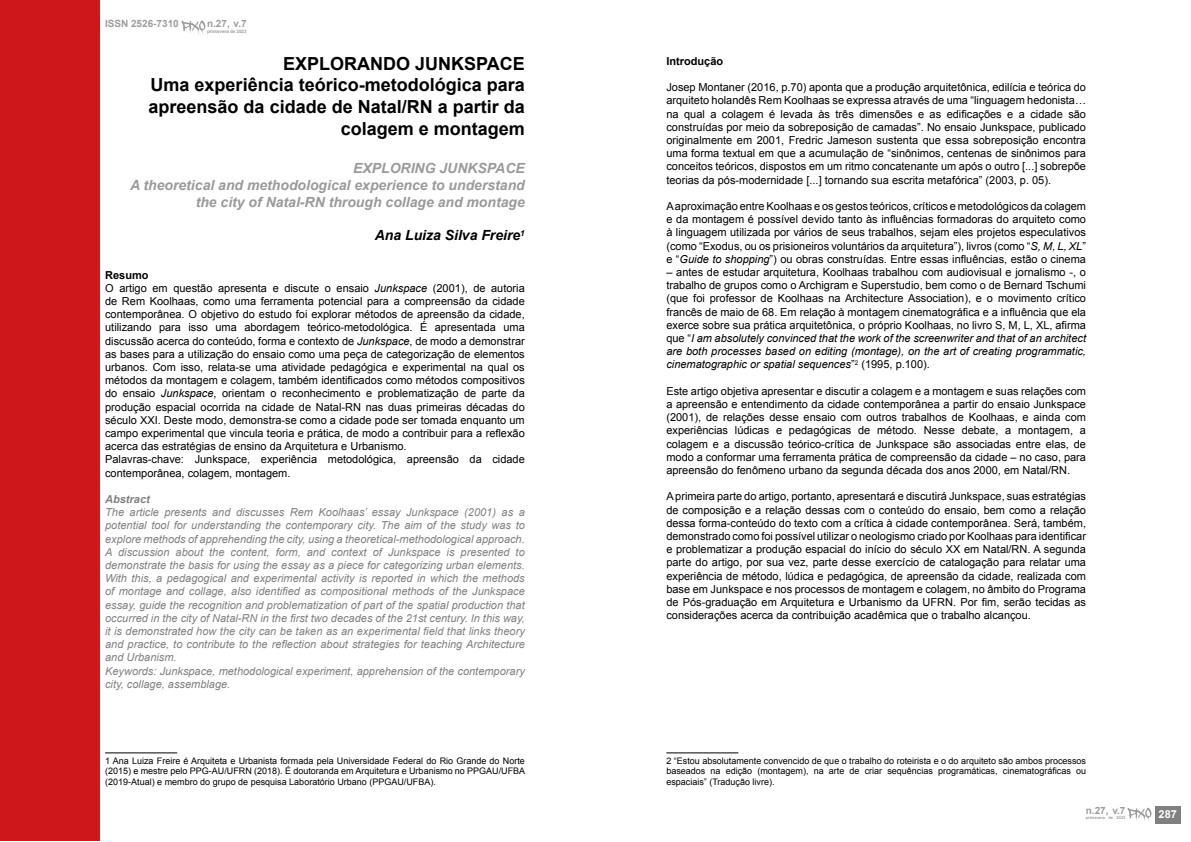
<style>
.page{position:relative;width:1191px;height:842px;background:#fff}
.page>*{position:absolute;margin:0;border:0;box-sizing:border-box;transform-origin:0 0}
.t1{font:700 18px/21.6px "Arial";color:#000;text-align:right}
.t2{font:italic 700 14px/16.8px "Arial";color:#9a9a9a;text-align:right}
.t3{font:italic 700 14px "Arial";color:#000}
.t4{font:11px/13.2px "Arial";color:#000;text-align:justify}
.t5{font:italic 11px/13.2px "Arial";color:#808080}
.t6{font:700 11px "Arial";color:#000}
.t7{font:italic 700 11px "Arial";color:#808080}
.t8{font:700 11px "Arial";color:#fff}
.t9{font:700 10px "Arial";color:#9d9d9c}
.t10{font:9px/10.8px "Arial";color:#000;text-align:justify}
.t11{font:700 4.6px "Arial";color:#9d9d9c}
.t12{font:700 4px "Arial";color:#9d9d9c}
.s1{font-weight:700}
.s2{font-style:italic}
</style>
<div class="page">
<div style="left:0;top:0;width:99px;height:841px;background:#cd171a"></div>
<hr style="left:105px;top:752px;width:72px;height:1px;background:#000">
<hr style="left:666px;top:752px;width:72px;height:1px;background:#000">
<div style="left:1155px;top:806px;width:25px;height:17px;background:#808080"></div>
<svg style="left:1127px;top:808px;width:24px;height:13px"></svg>
<svg style="left:181px;top:21px;width:24px;height:13px"></svg>
<p class="t9" style="left:105px;top:17px;width:75px">ISSN 2526-7310</p>
<p class="t9" style="left:207px;top:17px;width:41px">n.27, v.7</p>
<p class="t11" style="left:207px;top:28px;width:41px">primavera de 2023</p>
<h1 class="t1" style="left:149px;top:53px;width:378px">EXPLORANDO JUNKSPACE<br>Uma experiência teórico-metodológica para apreensão da cidade de Natal/RN a partir da colagem e montagem</h1>
<p class="t2" style="left:130px;top:160px;width:396px">EXPLORING JUNKSPACE<br>A theoretical and methodological experience to understand the city of Natal-RN through collage and montage</p>
<p class="t3" style="left:375px;top:226px;width:152px">Ana Luiza Silva Freire<sup>1</sup></p>
<p class="t4" style="left:105px;top:268px;width:421px;text-align:left"><span class="s1">Resumo<br></span>O artigo em questão apresenta e discute o ensaio <span class="s2">Junkspace</span> (2001), de autoria de Rem Koolhaas, como uma ferramenta potencial para a compreensão da cidade contemporânea. O objetivo do estudo foi explorar métodos de apreensão da cidade, utilizando para isso uma abordagem teórico-metodológica. É apresentada uma discussão acerca do conteúdo, forma e contexto de <span class="s2">Junkspace</span>, de modo a demonstrar as bases para a utilização do ensaio como uma peça de categorização de elementos urbanos. Com isso, relata-se uma atividade pedagógica e experimental na qual os métodos da montagem e colagem, também identificados como métodos compositivos do ensaio <span class="s2">Junkspace</span>, orientam o reconhecimento e problematização de parte da produção espacial ocorrida na cidade de Natal-RN nas duas primeiras décadas do século XXI. Deste modo, demonstra-se como a cidade pode ser tomada enquanto um campo experimental que vincula teoria e prática, de modo a contribuir para a reflexão acerca das estratégias de ensino da Arquitetura e Urbanismo.<br>Palavras-chave: Junkspace, experiência metodológica, apreensão da cidade contemporânea, colagem, montagem.</p>
<p class="t7" style="left:105px;top:492px;width:46px">Abstract</p>
<p class="t5" style="left:105px;top:506px;width:421px">The article presents and discusses Rem Koolhaas’ essay Junkspace (2001) as a potential tool for understanding the contemporary city. The aim of the study was to explore methods of apprehending the city, using a theoretical-methodological approach.<br>A discussion about the content, form, and context of Junkspace is presented to demonstrate the basis for using the essay as a piece for categorizing urban elements.<br>With this, a pedagogical and experimental activity is reported in which the methods of montage and collage, also identified as compositional methods of the Junkspace essay, guide the recognition and problematization of part of the spatial production that occurred in the city of Natal-RN in the first two decades of the 21st century. In this way, it is demonstrated how the city can be taken as an experimental field that links theory and practice, to contribute to the reflection about strategies for teaching Architecture and Urbanism.<br>Keywords: Junkspace, methodological experiment, apprehension of the contemporary city, collage, assemblage.</p>
<p class="t10" style="left:105px;top:755px;width:422px">1 Ana Luiza Freire é Arquiteta e Urbanista formada pela Universidade Federal do Rio Grande do Norte (2015) e mestre pelo PPG-AU/UFRN (2018). É doutoranda em Arquitetura e Urbanismo no PPGAU/UFBA (2019-Atual) e membro do grupo de pesquisa Laboratório Urbano (PPGAU/UFBA).</p>
<p class="t6" style="left:666px;top:54px;width:58px">Introdução</p>
<p class="t4" style="left:666px;top:81px;width:421px">Josep Montaner (2016, p.70) aponta que a produção arquitetônica, edilícia e teórica do arquiteto holandês Rem Koolhaas se expressa através de uma “linguagem hedonista… na qual a colagem é levada às três dimensões e as edificações e a cidade são construídas por meio da sobreposição de camadas”. No ensaio Junkspace, publicado originalmente em 2001, Fredric Jameson sustenta que essa sobreposição encontra uma forma textual em que a acumulação de “sinônimos, centenas de sinônimos para conceitos teóricos, dispostos em um ritmo concatenante um após o outro [...] sobrepõe teorias da pós-modernidade [...] tornando sua escrita metafórica” (2003, p. 05).</p>
<p class="t4" style="left:666px;top:200px;width:421px">A aproximação entre Koolhaas e os gestos teóricos, críticos e metodológicos da colagem e da montagem é possível devido tanto às influências formadoras do arquiteto como à linguagem utilizada por vários de seus trabalhos, sejam eles projetos especulativos (como “Exodus, ou os prisioneiros voluntários da arquitetura”), livros (como “<span class="s2">S, M, L, XL</span>” e “<span class="s2">Guide to shopping</span>”) ou obras construídas. Entre essas influências, estão o cinema</p>
<p class="t4" style="left:666px;top:266px;width:421px">– antes de estudar arquitetura, Koolhaas trabalhou com audiovisual e jornalismo -, o trabalho de grupos como o Archigram e Superstudio, bem como o de Bernard Tschumi (que foi professor de Koolhaas na Architecture Association), e o movimento crítico francês de maio de 68. Em relação à montagem cinematográfica e a influência que ela exerce sobre sua prática arquitetônica, o próprio Koolhaas, no livro S, M, L, XL, afirma que “<span class="s2">I am absolutely convinced that the work of the screenwriter and that of an architect are both processes based on editing (montage), on the art of creating programmatic, cinematographic or spatial sequences</span>”<sup>2</sup> (1995, p.100).</p>
<p class="t4" style="left:666px;top:384px;width:421px">Este artigo objetiva apresentar e discutir a colagem e a montagem e suas relações com a apreensão e entendimento da cidade contemporânea a partir do ensaio Junkspace (2001), de relações desse ensaio com outros trabalhos de Koolhaas, e ainda com experiências lúdicas e pedagógicas de método. Nesse debate, a montagem, a colagem e a discussão teórico-crítica de Junkspace são associadas entre elas, de modo a conformar uma ferramenta prática de compreensão da cidade – no caso, para apreensão do fenômeno urbano da segunda década dos anos 2000, em Natal/RN.</p>
<p class="t4" style="left:666px;top:490px;width:421px">A primeira parte do artigo, portanto, apresentará e discutirá Junkspace, suas estratégias de composição e a relação dessas com o conteúdo do ensaio, bem como a relação dessa forma-conteúdo do texto com a crítica à cidade contemporânea. Será, também, demonstrado como foi possível utilizar o neologismo criado por Koolhaas para identificar e problematizar a produção espacial do início do século XX em Natal/RN. A segunda parte do artigo, por sua vez, parte desse exercício de catalogação para relatar uma experiência de método, lúdica e pedagógica, de apreensão da cidade, realizada com base em Junkspace e nos processos de montagem e colagem, no âmbito do Programa de Pós-graduação em Arquitetura e Urbanismo da UFRN. Por fim, serão tecidas as considerações acerca da contribuição acadêmica que o trabalho alcançou.</p>
<p class="t10" style="left:666px;top:755px;width:421px">2 “Estou absolutamente convencido de que o trabalho do roteirista e o do arquiteto são ambos processos baseados na edição (montagem), na arte de criar sequências programáticas, cinematográficas ou espaciais” (Tradução livre).</p>
<p class="t9" style="left:1085px;top:804px;width:41px">n.27, v.7</p>
<p class="t12" style="left:1085px;top:815px;width:41px">primavera de 2023</p>
<p class="t8" style="left:1158px;top:807px;width:20px">287</p>
</div>
